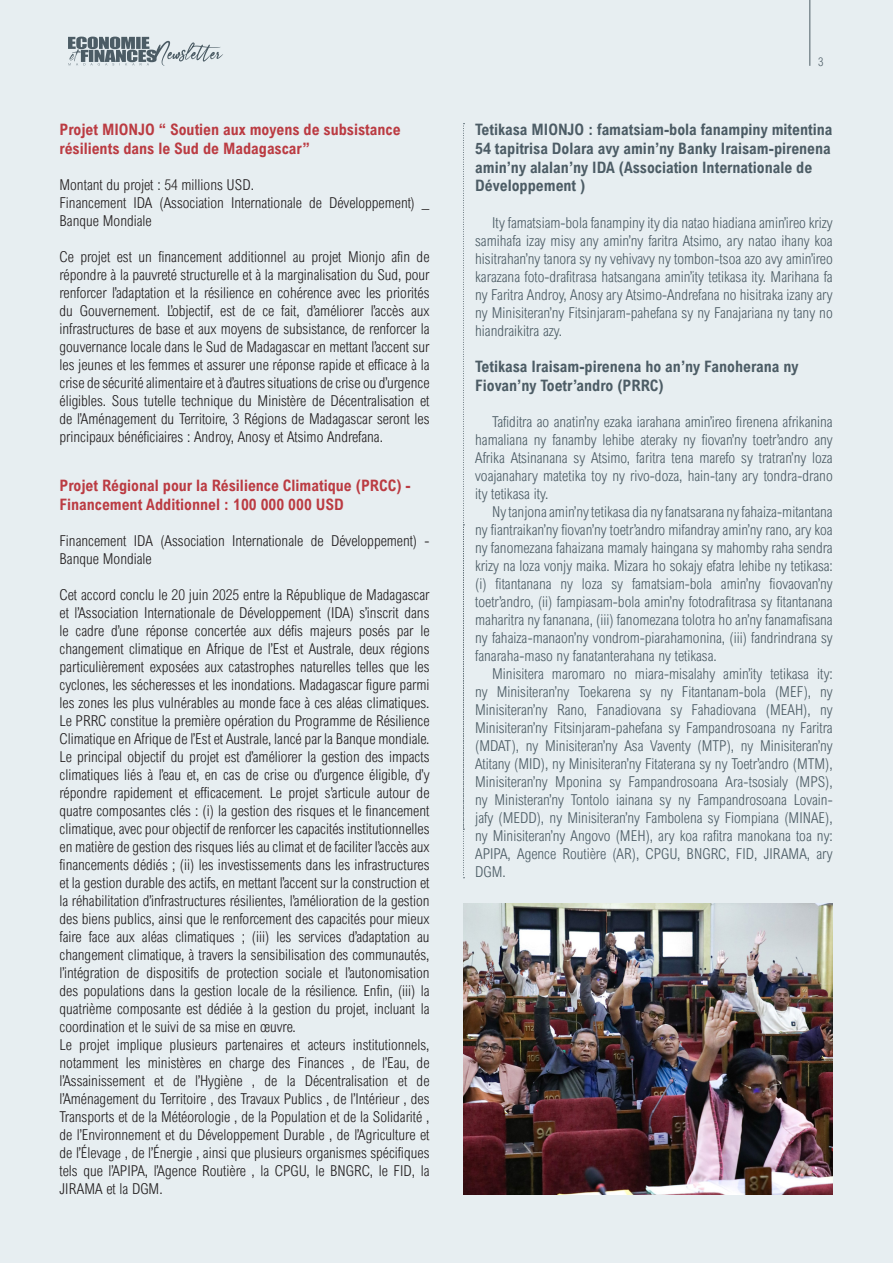
<style>
.page{position:relative;width:893px;height:1263px;background:#e7eef1}
.page>*{position:absolute;margin:0;border:0;box-sizing:border-box;transform-origin:0 0}
.T1{font:700 15.75px/18.9px "Arial Nova Cond";color:#4c5c65}
.T1-2{font:700 15.75px/18.9px "Arial Nova Cond";color:#bb3b42}
.Texte_courant{font:300 15px/18px "Arial Nova Cond";color:#231f20;text-align:justify}
.Texte_courant_VM{font:300 15px/18px "Arial Nova Cond";color:#4c5c65;text-align:justify}
.t1{font:300 12px "Arial Nova Cond";color:#4c5c65}
</style>
<div class="page">
<hr style="left:810px;top:0;width:1px;height:66px;background:#4c5c65">
<svg style="left:68px;top:37px;width:155px;height:29px"></svg>
<svg style="left:463px;top:123px;width:1px;height:755px"></svg>
<img style="left:463px;top:904px;width:370px;height:291px">
<p class="T1-2" style="left:60px;top:119px;width:343px">Projet MIONJO “ Soutien aux moyens de subsistance résilients dans le Sud de Madagascar”</p>
<p class="Texte_courant" style="left:60px;top:175px;width:196px">Montant du projet : 54 millions USD.</p>
<p class="Texte_courant" style="left:60px;top:193px;width:371px">Financement IDA (Association Internationale de Développement) _<br>Banque Mondiale</p>
<p class="Texte_courant" style="left:60px;top:247px;width:371px">Ce projet est un financement additionnel au projet Mionjo afin de répondre à la pauvreté structurelle et à la marginalisation du Sud, pour renforcer l’adaptation et la résilience en cohérence avec les priorités du Gouvernement. L’objectif, est de ce fait, d’améliorer l’accès aux infrastructures de base et aux moyens de subsistance, de renforcer la gouvernance locale dans le Sud de Madagascar en mettant l’accent sur les jeunes et les femmes et assurer une réponse rapide et efficace à la crise de sécurité alimentaire et à d’autres situations de crise ou d’urgence éligibles. Sous tutelle technique du Ministère de Décentralisation et de l’Aménagement du Territoire, 3 Régions de Madagascar seront les principaux bénéficiaires : Androy, Anosy et Atsimo Andrefana.</p>
<p class="T1-2" style="left:60px;top:476px;width:353px">Projet Régional pour la Résilience Climatique (PRCC) -<br>Financement Additionnel : 100 000 000 USD</p>
<p class="Texte_courant" style="left:60px;top:532px;width:371px">Financement IDA (Association Internationale de Développement) -<br>Banque Mondiale</p>
<p class="Texte_courant" style="left:60px;top:586px;width:371px">Cet accord conclu le 20 juin 2025 entre la République de Madagascar et l’Association Internationale de Développement (IDA) s’inscrit dans le cadre d’une réponse concertée aux défis majeurs posés par le changement climatique en Afrique de l’Est et Australe, deux régions particulièrement exposées aux catastrophes naturelles telles que les cyclones, les sécheresses et les inondations. Madagascar figure parmi les zones les plus vulnérables au monde face à ces aléas climatiques.<br>Le PRRC constitue la première opération du Programme de Résilience Climatique en Afrique de l’Est et Australe, lancé par la Banque mondiale.</p>
<p class="Texte_courant" style="left:60px;top:748px;width:371px">Le principal objectif du projet est d’améliorer la gestion des impacts climatiques liés à l’eau et, en cas de crise ou d’urgence éligible, d’y répondre rapidement et efficacement. Le projet s’articule autour de quatre composantes clés : (i) la gestion des risques et le financement climatique, avec pour objectif de renforcer les capacités institutionnelles en matière de gestion des risques liés au climat et de faciliter l’accès aux financements dédiés ; (ii) les investissements dans les infrastructures et la gestion durable des actifs, en mettant l’accent sur la construction et la réhabilitation d’infrastructures résilientes, l’amélioration de la gestion des biens publics, ainsi que le renforcement des capacités pour mieux faire face aux aléas climatiques ; (iii) les services d’adaptation au changement climatique, à travers la sensibilisation des communautés, l’intégration de dispositifs de protection sociale et l’autonomisation des populations dans la gestion locale de la résilience. Enfin, (iii) la quatrième composante est dédiée à la gestion du projet, incluant la coordination et le suivi de sa mise en œuvre.</p>
<p class="Texte_courant" style="left:60px;top:1036px;width:371px">Le projet implique plusieurs partenaires et acteurs institutionnels, notamment les ministères en charge des Finances , de l’Eau, de l’Assainissement et de l’Hygiène , de la Décentralisation et de l’Aménagement du Territoire , des Travaux Publics , de l’Intérieur , des Transports et de la Météorologie , de la Population et de la Solidarité , de l’Environnement et du Développement Durable , de l’Agriculture et de l’Élevage , de l’Énergie , ainsi que plusieurs organismes spécifiques tels que l’APIPA, l’Agence Routière , la CPGU, le BNGRC, le FID, la JIRAMA et la DGM.</p>
<p class="t1" style="left:818px;top:54px;width:7px">3</p>
<p class="T1" style="left:475px;top:119px;width:359px">Tetikasa MIONJO : famatsiam-bola fanampiny mitentina 54 tapitrisa Dolara avy amin’ny Banky Iraisam-pirenena amin’ny alalan’ny IDA (Association Internationale de Développement )</p>
<p class="Texte_courant_VM" style="left:475px;top:213px;width:359px;text-indent:17px">Ity famatsiam-bola fanampiny ity dia natao hiadiana amin’ireo krizy samihafa izay misy any amin’ny faritra Atsimo, ary natao ihany koa hisitrahan’ny tanora sy ny vehivavy ny tombon-tsoa azo avy amin’ireo karazana foto-drafitrasa hatsangana amin’ity tetikasa ity. Marihana fa ny Faritra Androy, Anosy ary Atsimo-Andrefana no hisitraka izany ary ny Minisiteran’ny Fitsinjaram-pahefana sy ny Fanajariana ny tany no hiandraikitra azy.</p>
<p class="T1" style="left:475px;top:357px;width:325px">Tetikasa Iraisam-pirenena ho an’ny Fanoherana ny<br>Fiovan’ny Toetr’andro (PRRC)</p>
<p class="Texte_courant_VM" style="left:475px;top:413px;width:359px;text-indent:17px">Tafiditra ao anatin’ny ezaka iarahana amin’ireo firenena afrikanina hamaliana ny fanamby lehibe ateraky ny fiovan’ny toetr’andro any Afrika Atsinanana sy Atsimo, faritra tena marefo sy tratran’ny loza voajanahary matetika toy ny rivo-doza, hain-tany ary tondra-drano ity tetikasa ity.</p>
<p class="Texte_courant_VM" style="left:475px;top:503px;width:359px;text-indent:17px">Ny tanjona amin’ny tetikasa dia ny fanatsarana ny fahaiza-mitantana ny fiantraikan’ny fiovan’ny toetr’andro mifandray amin’ny rano, ary koa ny fanomezana fahaizana mamaly haingana sy mahomby raha sendra krizy na loza vonjy maika. Mizara ho sokajy efatra lehibe ny tetikasa: (i) fitantanana ny loza sy famatsiam-bola amin’ny fiovaovan’ny toetr’andro, (ii) fampiasam-bola amin’ny fotodrafitrasa sy fitantanana maharitra ny fananana, (iii) fanomezana tolotra ho an’ny fanamafisana ny fahaiza-manaon’ny vondrom-piarahamonina, (iii) fandrindrana sy fanaraha-maso ny fanatanterahana ny tetikasa.</p>
<p class="Texte_courant_VM" style="left:475px;top:665px;width:359px;text-indent:17px">Minisitera maromaro no miara-misalahy amin’ity tetikasa ity: ny Minisiteran’ny Toekarena sy ny Fitantanam-bola (MEF), ny Minisiteran’ny Rano, Fanadiovana sy Fahadiovana (MEAH), ny Minisiteran’ny Fitsinjaram-pahefana sy Fampandrosoana ny Faritra (MDAT), ny Minisiteran’ny Asa Vaventy (MTP), ny Minisiteran’ny Atitany (MID), ny Minisiteran’ny Fitaterana sy ny Toetr’andro (MTM), Minisiteran’ny Mponina sy Fampandrosoana Ara-tsosialy (MPS), ny Ministeran’ny Tontolo iainana sy ny Fampandrosoana Lovain&shy;jafy (MEDD), ny Minisiteran’ny Fambolena sy Fiompiana (MINAE), ny Minisiteran’ny Angovo (MEH), ary koa rafitra manokana toa ny:<br>APIPA, Agence Routière (AR), CPGU, BNGRC, FID, JIRAMA, ary DGM.</p>
</div>
